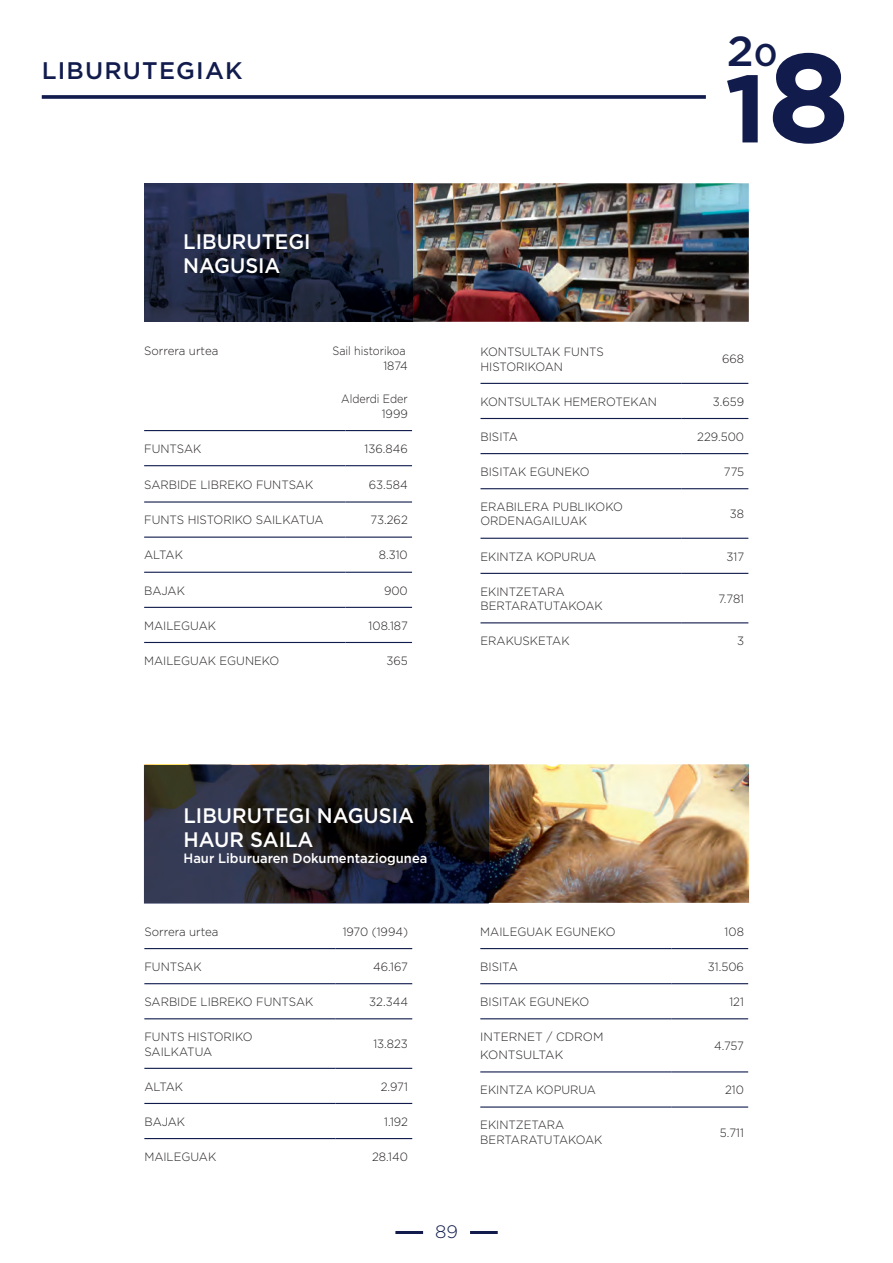
<style>
.page{position:relative;width:893px;height:1263px;background:#fff}
.page>*{position:absolute;margin:0;border:0;box-sizing:border-box;transform-origin:0 0}
.t1{font:700 95.55px "Gotham";color:#111c4d;scale:1.05 1}
.t2{font:500 42px "Gotham";color:#111c4d;scale:1.05 1}
.t3{font:500 24px "Gotham";letter-spacing:.05em;color:#111c4d}
.t4{font:500 21px/24px "Gotham";color:#fff;scale:.96 1}
.t5{font:300 18px "Gotham";color:#111c4d}
.t6{font:500 13.5px "Gotham";color:#fff;scale:.96 1}
.t7{font:300 12px/14.4px "Gotham";color:#231f20;scale:.96 1}
.t8{font:300 12px/14.4px "Gotham";color:#231f20;text-align:right;scale:.9 1}
.t9{font:300 12px/18px "Gotham";color:#231f20}
.s1{font-size:31.5px}
.s2{font-size:126.15px}
</style>
<div class="page">
<hr style="left:395px;top:1231px;width:28px;height:3px;background:#111c4d">
<hr style="left:470px;top:1231px;width:28px;height:3px;background:#111c4d">
<hr style="left:144px;top:430px;width:201px;height:1px;background:#111c4d">
<hr style="left:345px;top:430px;width:67px;height:1px;background:#111c4d">
<hr style="left:144px;top:465px;width:201px;height:1px;background:#111c4d">
<hr style="left:345px;top:465px;width:67px;height:1px;background:#111c4d">
<hr style="left:144px;top:501px;width:201px;height:2px;background:#111c4d">
<hr style="left:345px;top:501px;width:67px;height:2px;background:#111c4d">
<hr style="left:144px;top:537px;width:201px;height:1px;background:#111c4d">
<hr style="left:345px;top:537px;width:67px;height:1px;background:#111c4d">
<hr style="left:144px;top:642px;width:201px;height:1px;background:#111c4d">
<hr style="left:345px;top:642px;width:67px;height:1px;background:#111c4d">
<hr style="left:144px;top:572px;width:201px;height:1px;background:#111c4d">
<hr style="left:345px;top:572px;width:67px;height:1px;background:#111c4d">
<hr style="left:144px;top:607px;width:201px;height:1px;background:#111c4d">
<hr style="left:345px;top:607px;width:67px;height:1px;background:#111c4d">
<hr style="left:480px;top:383px;width:202px;height:1px;background:#111c4d">
<hr style="left:682px;top:383px;width:66px;height:1px;background:#111c4d">
<hr style="left:480px;top:418px;width:202px;height:1px;background:#111c4d">
<hr style="left:682px;top:418px;width:66px;height:1px;background:#111c4d">
<hr style="left:480px;top:453px;width:202px;height:1px;background:#111c4d">
<hr style="left:682px;top:453px;width:66px;height:1px;background:#111c4d">
<hr style="left:480px;top:488px;width:202px;height:1px;background:#111c4d">
<hr style="left:682px;top:488px;width:66px;height:1px;background:#111c4d">
<hr style="left:480px;top:538px;width:202px;height:1px;background:#111c4d">
<hr style="left:682px;top:538px;width:66px;height:1px;background:#111c4d">
<hr style="left:480px;top:573px;width:202px;height:1px;background:#111c4d">
<hr style="left:682px;top:573px;width:66px;height:1px;background:#111c4d">
<hr style="left:480px;top:622px;width:202px;height:1px;background:#111c4d">
<hr style="left:682px;top:622px;width:66px;height:1px;background:#111c4d">
<img style="left:412px;top:183px;width:337px;height:139px">
<img style="left:144px;top:183px;width:268px;height:139px">
<hr style="left:144px;top:948px;width:192px;height:1px;background:#111c4d">
<hr style="left:336px;top:948px;width:76px;height:1px;background:#111c4d">
<hr style="left:144px;top:983px;width:192px;height:1px;background:#111c4d">
<hr style="left:336px;top:983px;width:76px;height:1px;background:#111c4d">
<hr style="left:144px;top:1018px;width:192px;height:1px;background:#111c4d">
<hr style="left:336px;top:1018px;width:76px;height:1px;background:#111c4d">
<hr style="left:144px;top:1068px;width:192px;height:1px;background:#111c4d">
<hr style="left:336px;top:1068px;width:76px;height:1px;background:#111c4d">
<hr style="left:336px;top:1103px;width:76px;height:1px;background:#111c4d">
<hr style="left:336px;top:1138px;width:76px;height:1px;background:#111c4d">
<hr style="left:144px;top:1103px;width:192px;height:1px;background:#111c4d">
<hr style="left:144px;top:1138px;width:192px;height:1px;background:#111c4d">
<hr style="left:480px;top:948px;width:192px;height:1px;background:#111c4d">
<hr style="left:672px;top:948px;width:76px;height:1px;background:#111c4d">
<hr style="left:480px;top:983px;width:192px;height:1px;background:#111c4d">
<hr style="left:480px;top:1018px;width:192px;height:1px;background:#111c4d">
<hr style="left:672px;top:1018px;width:76px;height:1px;background:#111c4d">
<hr style="left:480px;top:1071px;width:192px;height:1px;background:#111c4d">
<hr style="left:672px;top:1071px;width:76px;height:1px;background:#111c4d">
<hr style="left:480px;top:1106px;width:192px;height:1px;background:#111c4d">
<hr style="left:672px;top:1106px;width:76px;height:1px;background:#111c4d">
<hr style="left:672px;top:983px;width:76px;height:1px;background:#111c4d">
<img style="left:144px;top:764px;width:605px;height:139px">
<img style="left:144px;top:765px;width:345px;height:138px">
<svg style="left:42px;top:95px;width:664px;height:4px;background:#232e5b"></svg>
<h3 class="t3" style="left:42px;top:55px;width:202px">LIBURUTEGIAK</h3>
<h3 class="t4" style="left:183px;top:229px;width:134px">LIBURUTEGI<br>NAGUSIA</h3>
<p class="t7" style="left:144px;top:343px;width:79px">Sorrera urtea</p>
<p class="t8" style="left:332px;top:343px;width:85px">Sail historikoa<br>1874</p>
<p class="t8" style="left:341px;top:392px;width:76px">Alderdi Eder<br>1999</p>
<p class="t7" style="left:144px;top:441px;width:61px">FUNTSAK</p>
<p class="t7" style="left:365px;top:441px;width:47px">136.846</p>
<p class="t7" style="left:144px;top:477px;width:178px">SARBIDE LIBREKO FUNTSAK</p>
<p class="t7" style="left:369px;top:477px;width:42px">63.584</p>
<p class="t7" style="left:144px;top:513px;width:189px">FUNTS HISTORIKO SAILKATUA</p>
<p class="t7" style="left:371px;top:513px;width:40px">73.262</p>
<p class="t7" style="left:144px;top:548px;width:42px">ALTAK</p>
<p class="t7" style="left:379px;top:548px;width:32px">8.310</p>
<p class="t7" style="left:144px;top:583px;width:44px">BAJAK</p>
<p class="t7" style="left:384px;top:583px;width:26px">900</p>
<p class="t7" style="left:144px;top:618px;width:76px">MAILEGUAK</p>
<p class="t7" style="left:369px;top:618px;width:42px">108.187</p>
<p class="t7" style="left:144px;top:653px;width:142px">MAILEGUAK EGUNEKO</p>
<p class="t7" style="left:386px;top:653px;width:24px">365</p>
<h2 class="t2" style="left:727px;top:24px;width:50px">2<span class="s1">0</span></h2>
<h1 class="t1" style="left:725px;top:45px;width:121px">1<span class="s2">8</span></h1>
<p class="t7" style="left:480px;top:344px;width:130px">KONTSULTAK FUNTS<br>HISTORIKOAN</p>
<p class="t7" style="left:722px;top:352px;width:24px">668</p>
<p class="t7" style="left:480px;top:394px;width:185px">KONTSULTAK HEMEROTEKAN</p>
<p class="t7" style="left:713px;top:394px;width:34px">3.659</p>
<p class="t7" style="left:480px;top:429px;width:41px">BISITA</p>
<p class="t7" style="left:697px;top:429px;width:50px">229.500</p>
<p class="t7" style="left:480px;top:464px;width:115px">BISITAK EGUNEKO</p>
<p class="t7" style="left:724px;top:464px;width:23px">775</p>
<p class="t7" style="left:480px;top:499px;width:150px">ERABILERA PUBLIKOKO<br>ORDENAGAILUAK</p>
<p class="t7" style="left:730px;top:506px;width:16px">38</p>
<p class="t7" style="left:480px;top:549px;width:122px">EKINTZA KOPURUA</p>
<p class="t7" style="left:726px;top:549px;width:20px">317</p>
<p class="t7" style="left:480px;top:584px;width:129px">EKINTZETARA<br>BERTARATUTAKOAK</p>
<p class="t7" style="left:718px;top:591px;width:28px">7.781</p>
<p class="t7" style="left:480px;top:633px;width:94px">ERAKUSKETAK</p>
<p class="t7" style="left:737px;top:633px;width:9px">3</p>
<h3 class="t4" style="left:184px;top:803px;width:242px">LIBURUTEGI NAGUSIA<br>HAUR SAILA</h3>
<p class="t6" style="left:184px;top:849px;width:256px">Haur Liburuaren Dokumentaziogunea</p>
<p class="t7" style="left:144px;top:924px;width:79px">Sorrera urtea</p>
<p class="t7" style="left:343px;top:924px;width:70px">1970 (1994)</p>
<p class="t7" style="left:144px;top:959px;width:61px">FUNTSAK</p>
<p class="t7" style="left:373px;top:959px;width:38px">46.167</p>
<p class="t7" style="left:144px;top:994px;width:178px">SARBIDE LIBREKO FUNTSAK</p>
<p class="t7" style="left:369px;top:994px;width:42px">32.344</p>
<p class="t7" style="left:144px;top:1029px;width:114px">FUNTS HISTORIKO<br>SAILKATUA</p>
<p class="t7" style="left:373px;top:1036px;width:38px">13.823</p>
<p class="t7" style="left:144px;top:1079px;width:42px">ALTAK</p>
<p class="t7" style="left:381px;top:1079px;width:30px">2.971</p>
<p class="t7" style="left:144px;top:1114px;width:44px">BAJAK</p>
<p class="t7" style="left:384px;top:1114px;width:26px">1.192</p>
<p class="t7" style="left:144px;top:1149px;width:76px">MAILEGUAK</p>
<p class="t7" style="left:372px;top:1149px;width:39px">28.140</p>
<p class="t7" style="left:480px;top:924px;width:142px">MAILEGUAK EGUNEKO</p>
<p class="t7" style="left:725px;top:924px;width:22px">108</p>
<p class="t7" style="left:480px;top:959px;width:41px">BISITA</p>
<p class="t7" style="left:708px;top:959px;width:39px">31.506</p>
<p class="t7" style="left:480px;top:994px;width:115px">BISITAK EGUNEKO</p>
<p class="t7" style="left:729px;top:994px;width:17px">121</p>
<p class="t9" style="left:480px;top:1027px;width:125px">INTERNET / CDROM<br>KONTSULTAK</p>
<p class="t7" style="left:714px;top:1038px;width:33px">4.757</p>
<p class="t7" style="left:480px;top:1082px;width:122px">EKINTZA KOPURUA</p>
<p class="t7" style="left:725px;top:1082px;width:21px">210</p>
<p class="t7" style="left:480px;top:1118px;width:129px">EKINTZETARA<br>BERTARATUTAKOAK</p>
<p class="t7" style="left:720px;top:1125px;width:26px">5.711</p>
<h3 class="t5" style="left:435px;top:1220px;width:24px">89</h3>
</div>
